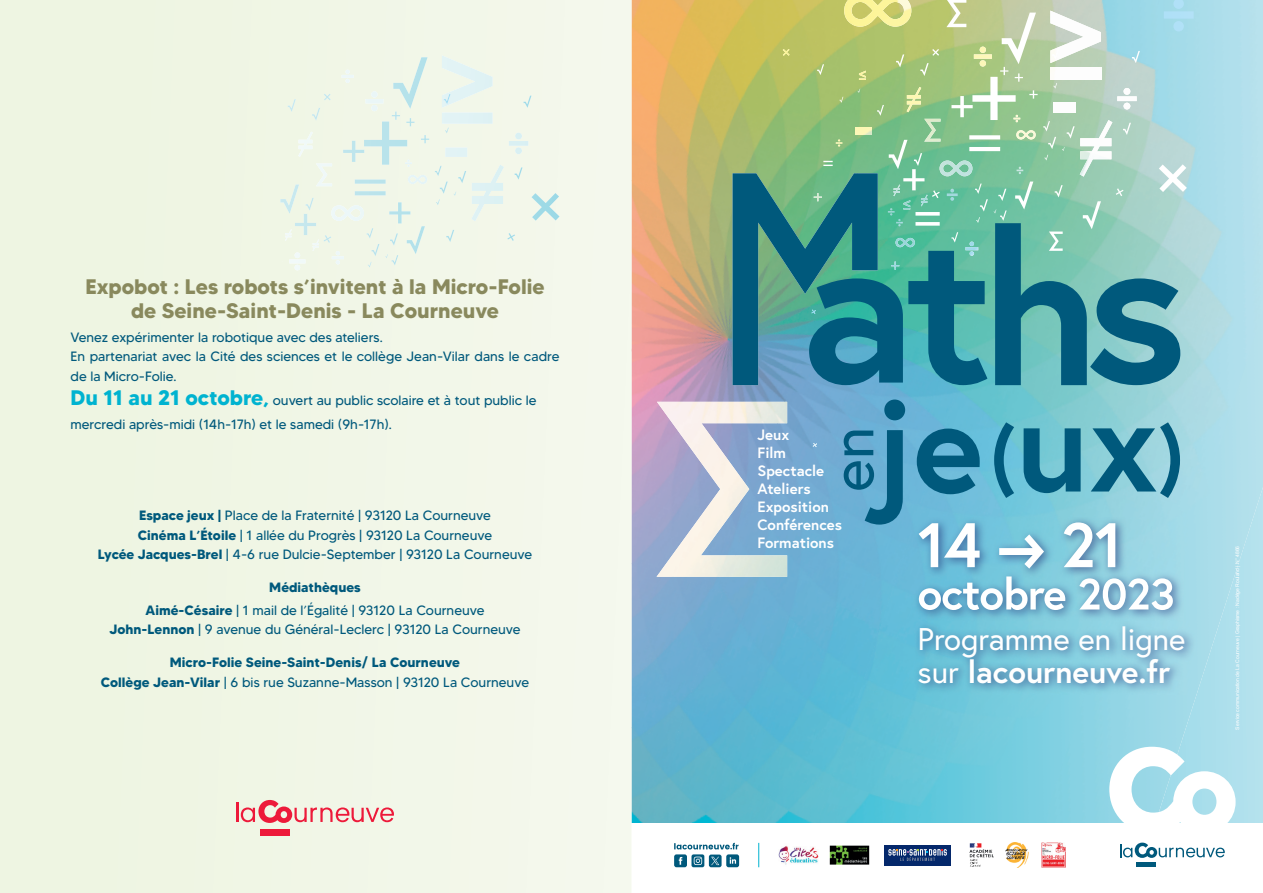
<style>
.page{position:relative;width:1263px;height:893px;background:#fff}
.page>*{position:absolute;margin:0;border:0;box-sizing:border-box;transform-origin:0 0}
.t1{font:31.35px/32.5px "Europa";color:#fff}
.t2{font:700 21px/24px "MADETOMMY";color:#89895d;text-align:center}
.t3{font:700 15px/18px "Europa";color:#fff}
.t4{font:13.5px/19.5px "MADETOMMY";color:#00597c}
.t5{font:700 13.5px/19.5px "MADETOMMY";color:#00597c;text-align:center}
.t6{font:4.95px "Arial";color:#fff}
.s1{font-weight:700;font-size:21px;color:#00b3d0}
.s2{font-weight:700}
.s3{font-weight:400}
</style>
<div class="page">
<img style="left:723px;top:385px;width:320px;height:389px">
<img style="left:631px;top:197px;width:282px;height:396px">
<img style="left:1043px;top:135px;width:220px;height:265px">
<img style="left:631px;top:0;width:101px;height:197px">
<img style="left:1099px;top:311px;width:164px;height:89px">
<img style="left:631px;top:180px;width:50px;height:172px">
<img style="left:817px;top:493px;width:27px;height:330px">
<img style="left:631px;top:563px;width:92px;height:164px">
<img style="left:631px;top:727px;width:147px;height:96px">
<img style="left:761px;top:774px;width:68px;height:49px">
<hr style="left:1136px;top:862px;width:20px;height:4px;background:#00597c">
<svg style="left:1120px;top:843px;width:105px;height:15px"></svg>
<svg style="left:758px;top:843px;width:1px;height:24px"></svg>
<svg style="left:674px;top:843px;width:65px;height:24px"></svg>
<div style="left:884px;top:843px;width:67px;height:24px;background:linear-gradient(to right,#04286b,#04286b)"></div>
<div style="left:884px;top:845px;width:67px;height:20px;background:#04286b"></div>
<svg style="left:888px;top:849px;width:59px;height:12px"></svg>
<img style="left:829px;top:845px;width:41px;height:20px">
<img style="left:1005px;top:843px;width:24px;height:24px">
<svg style="left:1065px;top:847px;width:1px;height:20px"></svg>
<img style="left:1041px;top:843px;width:24px;height:24px">
<svg style="left:969px;top:843px;width:25px;height:24px"></svg>
<img style="left:778px;top:846px;width:41px;height:19px">
<img style="left:656px;top:402px;width:131px;height:175px">
<svg style="left:813px;top:443px;width:4px;height:4px"></svg>
<svg style="left:732px;top:0;width:455px;height:385px;background:#74af9a"></svg>
<svg style="left:844px;top:400px;width:419px;height:423px;background:#80c4d8"></svg>
<div style="left:0;top:0;width:631px;height:893px;background:#f0f6e6"></div>
<svg style="left:507px;top:233px;width:8px;height:8px"></svg>
<svg style="left:531px;top:193px;width:28px;height:28px"></svg>
<svg style="left:435px;top:166px;width:7px;height:10px"></svg>
<svg style="left:436px;top:182px;width:12px;height:23px"></svg>
<svg style="left:515px;top:167px;width:8px;height:13px"></svg>
<svg style="left:446px;top:230px;width:8px;height:12px"></svg>
<svg style="left:523px;top:96px;width:8px;height:12px"></svg>
<svg style="left:509px;top:133px;width:19px;height:21px"></svg>
<svg style="left:280px;top:57px;width:149px;height:213px;background:#edf5e7"></svg>
<svg style="left:454px;top:165px;width:50px;height:56px;background:#ecf5eb"></svg>
<svg style="left:445px;top:148px;width:22px;height:9px"></svg>
<svg style="left:442px;top:55px;width:51px;height:78px;background:#eaf5ee"></svg>
<div style="left:260px;top:829px;width:30px;height:7px;background:#ed1a3a"></div>
<hr style="left:236px;top:802px;width:2px;height:20px;background:#ed1a3a">
<svg style="left:241px;top:800px;width:153px;height:23px;background:#efb6b4"></svg>
<h2 class="t2" style="left:85px;top:274px;width:461px">Expobot : Les robots s’invitent à la Micro-Folie de Seine-Saint-Denis - La Courneuve</h2>
<p class="t4" style="left:71px;top:327px;width:490px">Venez expérimenter la robotique avec des ateliers.<br>En partenariat avec la Cité des sciences et le collège Jean-Vilar dans le cadre de la Micro-Folie.</p>
<p class="t4" style="left:71px;top:388px;width:467px;line-height:24px"><span class="s1">Du 11 au 21 octobre,</span> ouvert au public scolaire et à tout public le mercredi après-midi (14h-17h) et le samedi (9h-17h).</p>
<p class="t4" style="left:98px;top:506px;width:436px;text-align:center"><span class="s2">Espace jeux |</span> Place de la Fraternité | 93120 La Courneuve<br><span class="s2">Cinéma L’Étoile</span> | 1 allée du Progrès | 93120 La Courneuve<br><span class="s2">Lycée Jacques-Brel</span> | 4-6 rue Dulcie-September | 93120 La Courneuve</p>
<p class="t4" style="left:146px;top:576px;width:340px;line-height:22.5px;text-align:center"><span class="s2">Médiathèques<br>Aimé-Césaire</span> | 1 mail de l’Égalité | 93120 La Courneuve</p>
<p class="t4" style="left:109px;top:620px;width:413px"><span class="s2">John-Lennon</span> | 9 avenue du Général-Leclerc | 93120 La Courneuve</p>
<p class="t5" style="left:101px;top:653px;width:430px">Micro-Folie Seine-Saint-Denis/ La Courneuve<br>Collège Jean-Vilar <span class="s3">| 6 bis rue Suzanne-Masson | 93120 La Courneuve</span></p>
<p class="t3" style="left:757px;top:426px;width:86px">Jeux<br>Film<br>Spectacle<br>Ateliers<br>Exposition<br>Conférences<br>Formations</p>
<h1 class="t1" style="left:918px;top:622px;width:269px">Programme en ligne sur <span class="s2">lacourneuve.fr</span></h1>
<p class="t6" style="left:1234px;top:730px;width:185px;rotate:-90deg">Service communication de La Courneuve | Graphisme : Nadège Rouland | N° 4866</p>
</div>
